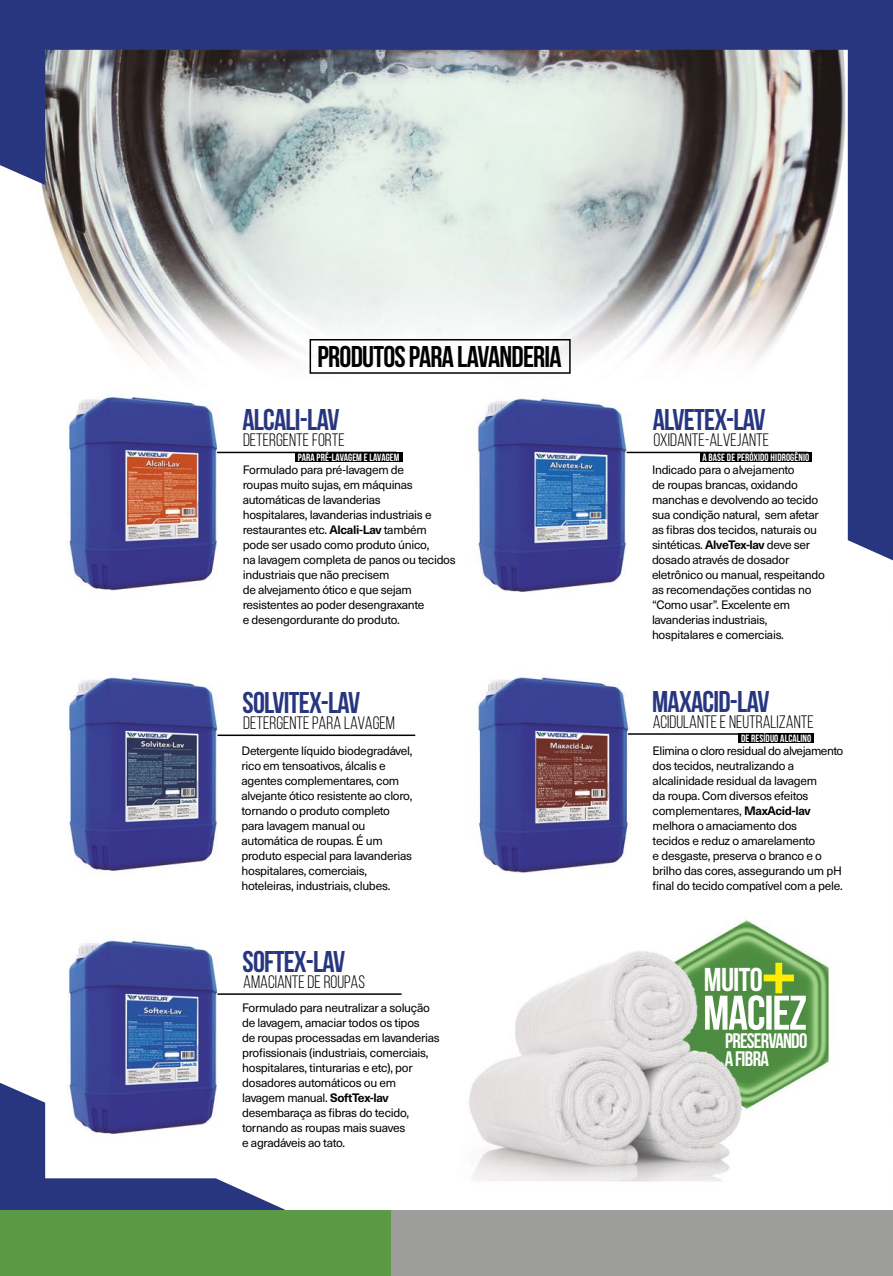
<style>
.page{position:relative;width:893px;height:1276px;background:#fff}
.page>*{position:absolute;margin:0;border:0;box-sizing:border-box;transform-origin:0 0}
.t1{font:700 33px "Bebas Neue";letter-spacing:-.025em;color:#fff}
.t2{font:700 30px "Bebas Neue";letter-spacing:-.025em;color:#28367f}
.t3{font:700 30px "Bebas Neue";letter-spacing:-.025em;color:#000}
.t4{font:700 21px/18.1px "Bebas Neue";letter-spacing:-.04em;color:#fff}
.t5{font:18px "Bebas Neue";color:#000}
.t6{font:12px/15px "Neue Haas Unica W1 G";letter-spacing:-.025em;color:#000}
.t7{font:10.5px "Bebas Neue";letter-spacing:.01em;color:#fff}
.s1{font-weight:700}
</style>
<div class="page">
<img style="left:67px;top:560px;width:826px;height:622px">
<svg style="left:705px;top:962px;width:101px;height:68px"></svg>
<svg style="left:0;top:0;width:893px;height:560px"></svg>
<svg style="left:0;top:1082px;width:431px;height:128px"></svg>
<hr style="left:218px;top:993px;width:183px;height:2px;background:#000">
<hr style="left:218px;top:734px;width:197px;height:2px;background:#000">
<hr style="left:218px;top:452px;width:178px;height:1px;background:#000">
<hr style="left:627px;top:452px;width:180px;height:1px;background:#000">
<hr style="left:628px;top:733px;width:173px;height:2px;background:#000">
<div style="left:295px;top:452px;width:107px;height:10px;background:#000"></div>
<div style="left:700px;top:452px;width:112px;height:10px;background:#000"></div>
<div style="left:739px;top:733px;width:75px;height:10px;background:#000"></div>
<div style="left:368px;top:1210px;width:525px;height:66px;background:#9d9d9c"></div>
<div style="left:0;top:1210px;width:390px;height:66px;background:#5b9945"></div>
<h2 class="t3" style="left:318px;top:340px;width:246px">PRODUTOS PARA LAVANDERIA</h2>
<h2 class="t2" style="left:242px;top:403px;width:99px">ALCALI-LAV</h2>
<h3 class="t5" style="left:243px;top:430px;width:103px">DETERGENTE FORTE</h3>
<h2 class="t2" style="left:653px;top:403px;width:114px">ALVETEX-LAV</h2>
<h3 class="t5" style="left:653px;top:430px;width:117px">OXIDANTE-ALVEJANTE</h3>
<p class="t7" style="left:298px;top:451px;width:103px">PARA PRÉ-LAVAGEM E LAVAGEM</p>
<p class="t7" style="left:702px;top:451px;width:108px">A BASE DE PERÓXIDO HIDROGÊNIO</p>
<p class="t6" style="left:243px;top:461px;width:215px">Formulado para pré-lavagem de<br>roupas muito sujas, em máquinas automáticas de lavanderias<br>hospitalares, lavanderias industriais e restaurantes etc. <span class="s1">Alcali-Lav</span> também pode ser usado como produto único,<br>na lavagem completa de panos ou tecidos industriais que não precisem<br>de alvejamento ótico e que sejam resistentes ao poder desengraxante<br>e desengordurante do produto.</p>
<p class="t6" style="left:652px;top:461px;width:174px">Indicado para o alvejamento<br>de roupas brancas, oxidando manchas e devolvendo ao tecido sua condição natural, sem afetar as fibras dos tecidos, naturais ou sintéticas. <span class="s1">AlveTex-lav</span> deve ser dosado através de dosador eletrônico ou manual, respeitando as recomendações contidas no “Como usar”. Excelente em lavanderias industriais, hospitalares e comerciais.</p>
<h2 class="t2" style="left:243px;top:686px;width:119px">SOLVITEX-LAV</h2>
<h3 class="t5" style="left:243px;top:713px;width:153px">DETERGENTE PARA LAVAGEM</h3>
<h2 class="t2" style="left:652px;top:684px;width:119px">MAXACID-LAV</h2>
<h3 class="t5" style="left:653px;top:712px;width:163px">ACIDULANTE E NEUTRALIZANTE</h3>
<p class="t7" style="left:741px;top:733px;width:72px">DE RESÍDUO ALCALINO</p>
<p class="t6" style="left:242px;top:742px;width:173px">Detergente líquido biodegradável, rico em tensoativos, álcalis e agentes complementares, com alvejante ótico resistente ao cloro, tornando o produto completo para lavagem manual ou automática de roupas. É um produto especial para lavanderias hospitalares, comerciais, hoteleiras, industriais, clubes.</p>
<p class="t6" style="left:653px;top:742px;width:192px">Elimina o cloro residual do alvejamento dos tecidos, neutralizando a alcalinidade residual da lavagem<br>da roupa. Com diversos efeitos complementares, <span class="s1">MaxAcid-lav </span>melhora o amaciamento dos<br>tecidos e reduz o amarelamento<br>e desgaste, preserva o branco e o brilho das cores, assegurando um pH final do tecido compatível com a pele.</p>
<h2 class="t2" style="left:243px;top:944px;width:104px">SOFTEX-LAV</h2>
<h3 class="t5" style="left:243px;top:972px;width:123px">AMACIANTE DE ROUPAS</h3>
<p class="t6" style="left:242px;top:999px;width:199px">Formulado para neutralizar a solução de lavagem, amaciar todos os tipos<br>de roupas processadas em lavanderias profissionais (industriais, comerciais, hospitalares, tinturarias e etc), por dosadores automáticos ou em lavagem manual. <span class="s1">SoftTex-lav </span>desembaraça as fibras do tecido, tornando as roupas mais suaves<br>e agradáveis ao tato.</p>
<h1 class="t1" style="left:704px;top:961px;width:60px">MUITO</h1>
<h3 class="t4" style="left:725px;top:1031px;width:84px">PRESERVANDO<br>A FIBRA</h3>
</div>
